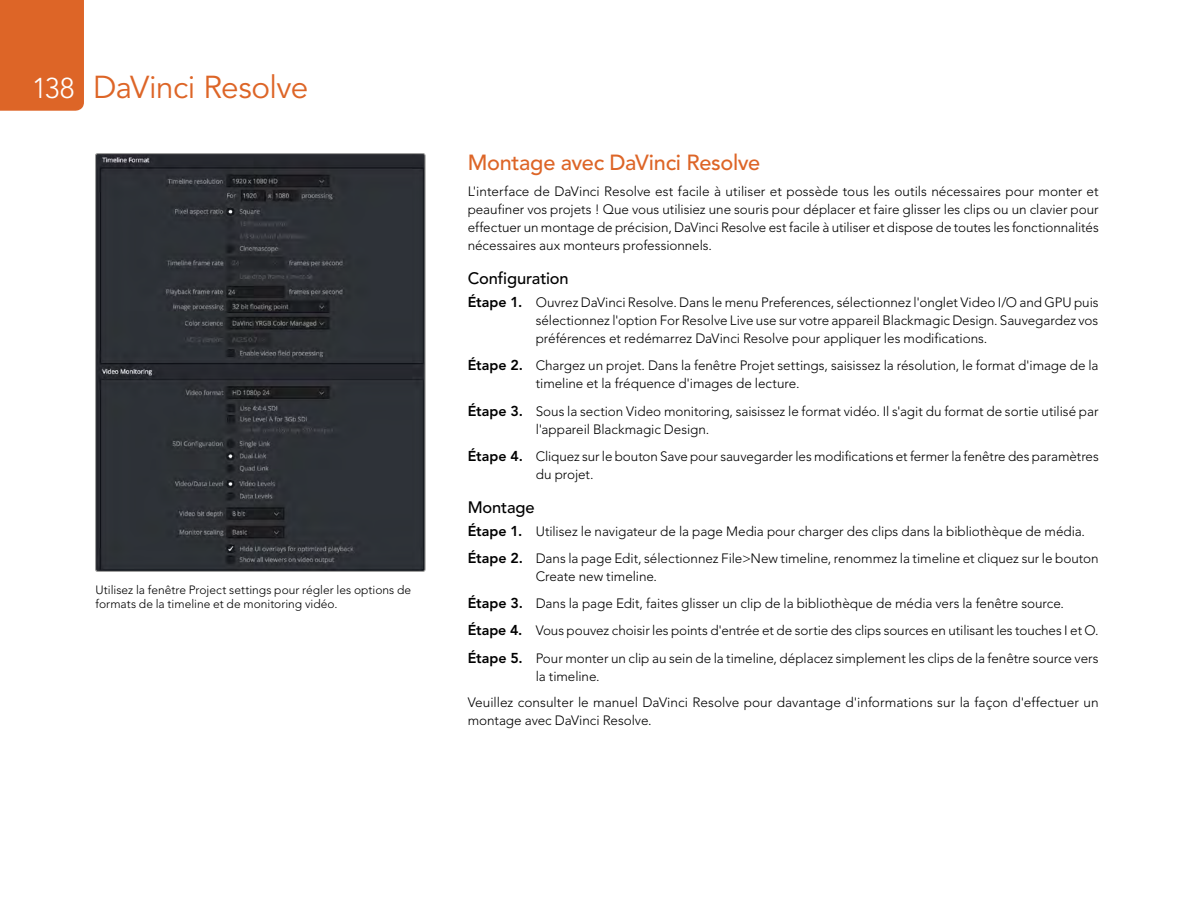
<style>
.page{position:relative;width:1188px;height:918px;background:#fff}
.page>*{position:absolute;margin:0;border:0;box-sizing:border-box;transform-origin:0 0}
.t1{font:31.5px "Avenir";letter-spacing:-.02em;color:#dd6527}
.t2{font:500 21.75px "Avenir";letter-spacing:-.015em;color:#dd6527}
.t3{font:500 16.5px "Avenir";letter-spacing:-.01em;color:#000}
.t4{font:300 13.5px/18px "Avenir";letter-spacing:-.005em;color:#000}
.t5{font:300 12px/14.4px "Avenir";color:#000}
.s1{font-weight:300;font-size:28.5px;color:#fff}
.s2{font-weight:800;font-size:14.25px}
</style>
<div class="page">
<div style="left:0;top:0;width:84px;height:111px;background:#dd6527"></div>
<img style="left:97px;top:155px;width:327px;height:415px">
<div style="left:95px;top:153px;width:331px;height:419px;border:1px solid #9e9e9d;border-radius:2px"></div>
<h1 class="t1" style="left:32px;top:69px;width:278px"><span class="s1">138</span> DaVinci Resolve</h1>
<p class="t5" style="left:96px;top:582px;width:317px">Utilisez la fenêtre Project settings pour régler les options de formats de la timeline et de monitoring vidéo.</p>
<h2 class="t2" style="left:468px;top:150px;width:294px">Montage avec DaVinci Resolve</h2>
<p class="t4" style="left:468px;top:183px;width:633px;text-align:justify">L'interface de DaVinci Resolve est facile à utiliser et possède tous les outils nécessaires pour monter et peaufiner vos projets ! Que vous utilisiez une souris pour déplacer et faire glisser les clips ou un clavier pour effectuer un montage de précision, DaVinci Resolve est facile à utiliser et dispose de toutes les fonctionnalités nécessaires aux monteurs professionnels.</p>
<p class="t3" style="left:468px;top:269px;width:103px">Configuration</p>
<p class="t4" style="left:536px;top:293px;width:564px;text-align:justify;text-indent:-68px"><span class="s2">Étape 1.</span> Ouvrez DaVinci Resolve. Dans le menu Preferences, sélectionnez l'onglet Video I/O and GPU puis sélectionnez l'option For Resolve Live use sur votre appareil Blackmagic Design. Sauvegardez vos préférences et redémarrez DaVinci Resolve pour appliquer les modifications.</p>
<p class="t4" style="left:536px;top:357px;width:564px;text-indent:-68px"><span class="s2">Étape 2.</span> Chargez un projet. Dans la fenêtre Projet settings, saisissez la résolution, le format d'image de la timeline et la fréquence d'images de lecture.</p>
<p class="t4" style="left:536px;top:402px;width:564px;text-indent:-68px"><span class="s2">Étape 3.</span> Sous la section Video monitoring, saisissez le format vidéo. Il s'agit du format de sortie utilisé par l'appareil Blackmagic Design.</p>
<p class="t4" style="left:536px;top:447px;width:565px;text-indent:-68px"><span class="s2">Étape 4.</span> Cliquez sur le bouton Save pour sauvegarder les modifications et fermer la fenêtre des paramètres du projet.</p>
<p class="t3" style="left:468px;top:497px;width:69px">Montage</p>
<p class="t4" style="left:468px;top:517px;width:632px;line-height:27.3px"><span class="s2">Étape 1.</span> Utilisez le navigateur de la page Media pour charger des clips dans la bibliothèque de média.<br><span class="s2">Étape 2.</span> Dans la page Edit, sélectionnez File&gt;New timeline, renommez la timeline et cliquez sur le bouton</p>
<p class="t4" style="left:468px;top:562px;width:633px;line-height:27.3px;text-indent:68px">Create new timeline.<br><span class="s2">Étape 3.</span> Dans la page Edit, faites glisser un clip de la bibliothèque de média vers la fenêtre source.<br><span class="s2">Étape 4.</span> Vous pouvez choisir les points d'entrée et de sortie des clips sources en utilisant les touches I et O.<br><span class="s2">Étape 5.</span> Pour monter un clip au sein de la timeline, déplacez simplement les clips de la fenêtre source vers</p>
<p class="t4" style="left:468px;top:663px;width:632px;line-height:26.5px;text-indent:68px">la timeline.<br>Veuillez consulter le manuel DaVinci Resolve pour davantage d'informations sur la façon d'effectuer un</p>
<p class="t4" style="left:468px;top:711px;width:185px">montage avec DaVinci Resolve.</p>
</div>
